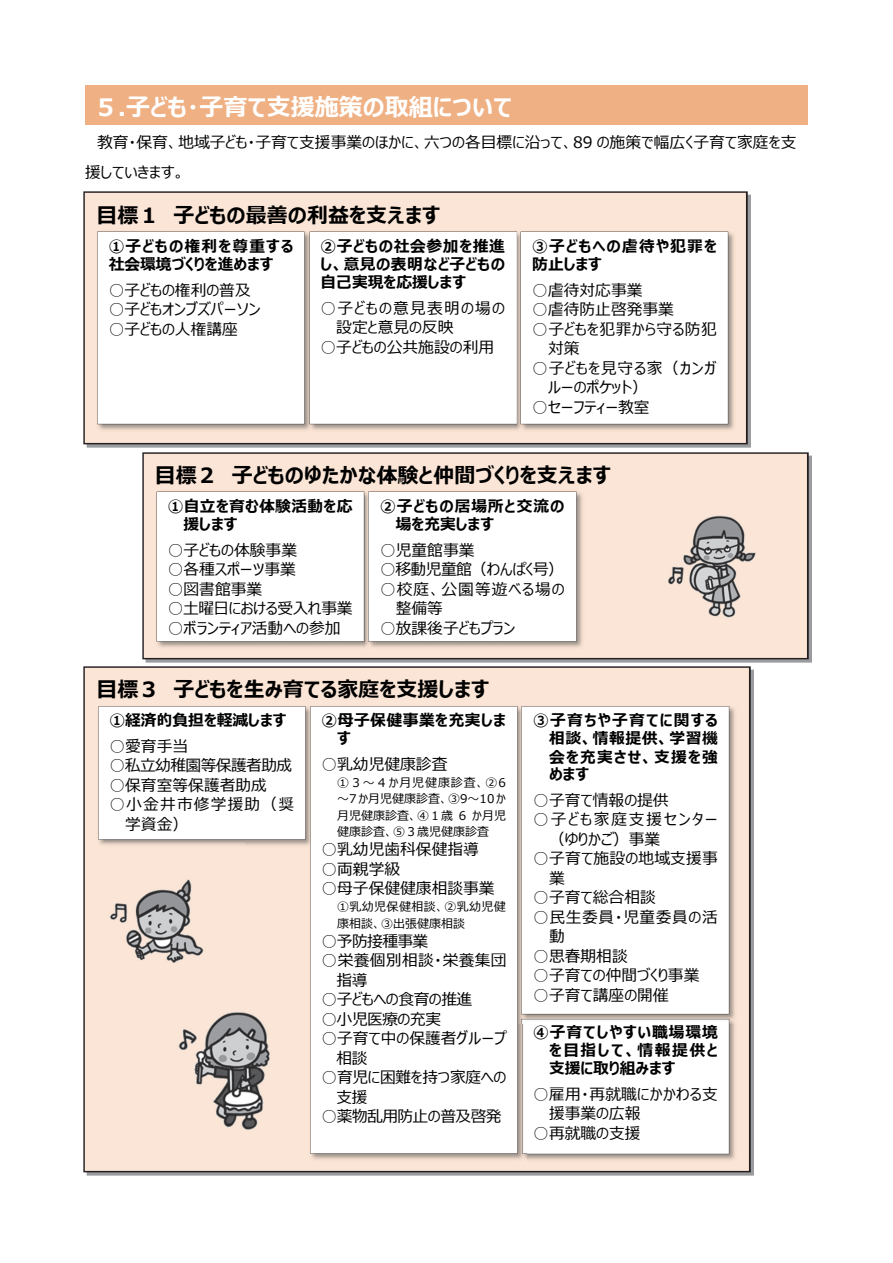
<style>
.page{position:relative;width:893px;height:1263px;background:#fff}
.page>*{position:absolute;margin:0;border:0;box-sizing:border-box;transform-origin:0 0}
.t1{font:700 24px "Meiryo UI";color:#fff}
.t2{font:700 21px "Meiryo UI";color:#000}
.t3{font:15.75px/19.5px "Meiryo UI";color:#000}
.t4{font:700 15.75px/18px "Meiryo UI";letter-spacing:.035em;color:#000;text-align:justify}
.t5{font:15.75px/19.5px "Meiryo UI";letter-spacing:-.025em;color:#000}
.t6{font:700 15.75px/17.9px "Meiryo UI";color:#000}
.t7{font:15.75px/19.5px "Meiryo UI";letter-spacing:.025em;color:#000}
.t8{font:15.75px/19.5px "Meiryo UI";letter-spacing:.08em;color:#000}
.t9{font:15.75px/19.5px "Meiryo UI";letter-spacing:.115em;color:#000}
.t10{font:700 15.75px/17.9px "Meiryo UI";letter-spacing:.055em;color:#000}
.t11{font:700 15.75px/17.9px "Meiryo UI";letter-spacing:.07em;color:#000}
.t12{font:15.75px/19.5px "Meiryo UI";letter-spacing:.06em;color:#000}
.t13{font:15.75px/19.5px "Meiryo UI";letter-spacing:.07em;color:#000}
.t14{font:15.75px/19.5px "Meiryo UI";letter-spacing:.035em;color:#000}
.t15{font:15.75px "Meiryo UI";letter-spacing:-.04em;color:#000}
.t16{font:15.75px "Meiryo UI";letter-spacing:-.035em;color:#000}
.t17{font:12px/16.5px "Meiryo UI";letter-spacing:.075em;color:#000;text-align:right}
.t18{font:12px/16.5px "Meiryo UI";letter-spacing:.03em;color:#000}
.t19{font:12px/16.5px "Meiryo UI";letter-spacing:.005em;color:#000}
</style>
<div class="page">
<div style="left:85px;top:85px;width:723px;height:40px;background:#efb084"></div>
<img style="left:84px;top:192px;width:667px;height:255px">
<img style="left:142px;top:452px;width:670px;height:210px">
<img style="left:84px;top:667px;width:670px;height:508px">
<img style="left:94px;top:229px;width:212px;height:205px">
<img style="left:306px;top:229px;width:212px;height:205px">
<img style="left:518px;top:229px;width:220px;height:205px">
<img style="left:153px;top:489px;width:213px;height:162px">
<img style="left:366px;top:489px;width:219px;height:162px">
<img style="left:95px;top:703px;width:212px;height:146px">
<img style="left:527px;top:1023px;width:212px;height:140px">
<img style="left:307px;top:703px;width:220px;height:460px">
<img style="left:519px;top:703px;width:220px;height:320px">
<img style="left:653px;top:508px;width:116px;height:123px">
<img style="left:162px;top:995px;width:144px;height:153px">
<img style="left:91px;top:842px;width:154px;height:150px">
<h1 class="t1" style="left:94px;top:91px;width:420px">５.⼦ども・⼦育て⽀援施策の取組について</h1>
<p class="t3" style="left:85px;top:128px;width:713px;line-height:30px;text-indent:12px">教育・保育、地域⼦ども・⼦育て⽀援事業のほかに、六つの各目標に沿って、89 の施策で幅広く⼦育て家庭を支援していきます。</p>
<h2 class="t2" style="left:96px;top:200px;width:64px">目標１</h2>
<h2 class="t2" style="left:173px;top:200px;width:268px">⼦どもの最善の利益を⽀えます</h2>
<p class="t6" style="left:109px;top:239px;width:186px">①⼦どもの権利を尊重する社会環境づくりを進めます</p>
<p class="t3" style="left:109px;top:281px;width:144px">○⼦どもの権利の普及</p>
<p class="t3" style="left:109px;top:300px;width:153px">○⼦どもオンブズパーソン</p>
<p class="t3" style="left:109px;top:320px;width:131px">○⼦どもの⼈権講座</p>
<p class="t4" style="left:321px;top:238px;width:186px">②⼦どもの社会参加を推進し、意⾒の表明など⼦どもの自己実現を応援します</p>
<p class="t8" style="left:336px;top:299px;width:170px;text-indent:-16px">○⼦どもの意⾒表明の場の設定と意⾒の反映</p>
<p class="t3" style="left:321px;top:338px;width:175px">○⼦どもの公共施設の利用</p>
<p class="t11" style="left:532px;top:239px;width:186px">③⼦どもへの虐待や犯罪を防止します</p>
<p class="t3" style="left:532px;top:281px;width:112px">○虐待対応事業</p>
<p class="t3" style="left:532px;top:300px;width:143px">○虐待防止啓発事業</p>
<p class="t7" style="left:548px;top:320px;width:170px;text-indent:-16px">○⼦どもを犯罪から守る防犯対策</p>
<p class="t7" style="left:548px;top:359px;width:170px;text-indent:-16px">○⼦どもを⾒守る家（カンガルーのポケット(</p>
<p class="t3" style="left:532px;top:398px;width:119px">○セーフティー教室</p>
<h2 class="t2" style="left:155px;top:461px;width:64px">目標２</h2>
<h2 class="t2" style="left:232px;top:461px;width:380px">⼦どものゆたかな体験と仲間づくりを⽀えます</h2>
<p class="t4" style="left:184px;top:498px;width:170px;text-indent:-16px">①自⽴を育む体験活動を応援します</p>
<p class="t3" style="left:168px;top:541px;width:131px">○⼦どもの体験事業</p>
<p class="t3" style="left:168px;top:560px;width:130px">○各種スポーツ事業</p>
<p class="t3" style="left:168px;top:580px;width:96px">○図書館事業</p>
<p class="t5" style="left:168px;top:599px;width:186px">○土曜⽇における受⼊れ事業</p>
<p class="t3" style="left:168px;top:619px;width:174px">○ボランティア活動への参加</p>
<p class="t10" style="left:396px;top:498px;width:170px;text-indent:-16px">②⼦どもの居場所と交流の場を充実します</p>
<p class="t3" style="left:380px;top:541px;width:96px">○児童館事業</p>
<p class="t5" style="left:380px;top:560px;width:185px">○移動児童館（わんぱく号(</p>
<p class="t12" style="left:396px;top:580px;width:170px;text-indent:-16px">○校庭、公園等遊べる場の整備等</p>
<p class="t3" style="left:380px;top:619px;width:137px">○放課後⼦どもプラン</p>
<h2 class="t2" style="left:96px;top:675px;width:64px">目標３</h2>
<h2 class="t2" style="left:173px;top:675px;width:317px">⼦どもを⽣み育てる家庭を⽀援します</h2>
<p class="t6" style="left:109px;top:712px;width:178px">①経済的負担を軽減します</p>
<p class="t3" style="left:109px;top:737px;width:80px">○愛育手当</p>
<p class="t15" style="left:109px;top:754px;width:184px">○私⽴幼稚園等保護者助成</p>
<p class="t3" style="left:109px;top:776px;width:159px">○保育室等保護者助成</p>
<p class="t13" style="left:125px;top:795px;width:170px;text-indent:-16px">○⼩⾦井市修学援助（奨学資金(</p>
<p class="t4" style="left:337px;top:713px;width:170px;text-indent:-16px">②⺟⼦保健事業を充実します</p>
<p class="t3" style="left:321px;top:755px;width:127px">○乳幼児健康診査</p>
<p class="t17" style="left:337px;top:775px;width:170px">①３〜４か⽉児健康診査、26〜7か⽉児健康診査、③9〜10かか⽉児</p>
<p class="t19" style="left:337px;top:808px;width:153px">⽉児健康診査、④１歳<br>健康診査、⑤３歳児健康診査</p>
<p class="t3" style="left:321px;top:840px;width:159px">○乳幼児⻭科保健指導</p>
<p class="t3" style="left:321px;top:860px;width:80px">○両親学級</p>
<p class="t3" style="left:321px;top:879px;width:175px">○⺟⼦保健健康相談事業</p>
<p class="t18" style="left:337px;top:899px;width:170px">①乳幼児保健相談、②乳幼児健康相談、③出張健康相談</p>
<p class="t3" style="left:321px;top:932px;width:108px">○予防接種事業</p>
<p class="t3" style="left:337px;top:951px;width:172px;text-indent:-15px">○栄養個別相談・栄養集団指導</p>
<p class="t5" style="left:321px;top:990px;width:152px">○⼦どもへの食育の推進</p>
<p class="t3" style="left:321px;top:1010px;width:121px">○⼩児医療の充実</p>
<p class="t3" style="left:337px;top:1029px;width:171px;text-indent:-15px">○⼦育て中の保護者グループ相談</p>
<p class="t5" style="left:337px;top:1068px;width:171px;text-indent:-15px">○育児に困難を持つ家庭への⽀援</p>
<p class="t16" style="left:321px;top:1105px;width:182px">○薬物乱⽤防止の普及啓発</p>
<p class="t19" style="left:459px;top:808px;width:9px">6</p>
<p class="t4" style="left:549px;top:713px;width:170px;text-indent:-16px">③⼦育ちや⼦育てに関する相談、情報提供、学習機会を充実させ、⽀援を強めます</p>
<p class="t3" style="left:533px;top:791px;width:137px">○⼦育て情報の提供</p>
<p class="t9" style="left:549px;top:810px;width:170px;text-indent:-16px">○⼦ども家庭⽀援センター（ゆりかご）事業</p>
<p class="t3" style="left:549px;top:849px;width:170px;text-indent:-16px">○⼦育て施設の地域⽀援事業</p>
<p class="t3" style="left:533px;top:888px;width:124px">○⼦育て総合相談</p>
<p class="t14" style="left:549px;top:908px;width:170px;text-indent:-16px">○⺠生委員・児童委員の活動</p>
<p class="t3" style="left:533px;top:947px;width:96px">○思春期相談</p>
<p class="t3" style="left:533px;top:966px;width:168px">○⼦育ての仲間づくり事業</p>
<p class="t3" style="left:533px;top:986px;width:137px">○⼦育て講座の開催</p>
<p class="t4" style="left:549px;top:1024px;width:170px;text-indent:-16px">④⼦育てしやすい職場環境を目指して、情報提供と⽀援に取り組みます</p>
<p class="t3" style="left:549px;top:1085px;width:170px;text-indent:-16px">○雇⽤・再就職にかかわる支援事業の広報</p>
<p class="t3" style="left:533px;top:1124px;width:109px">○再就職の⽀援</p>
</div>
